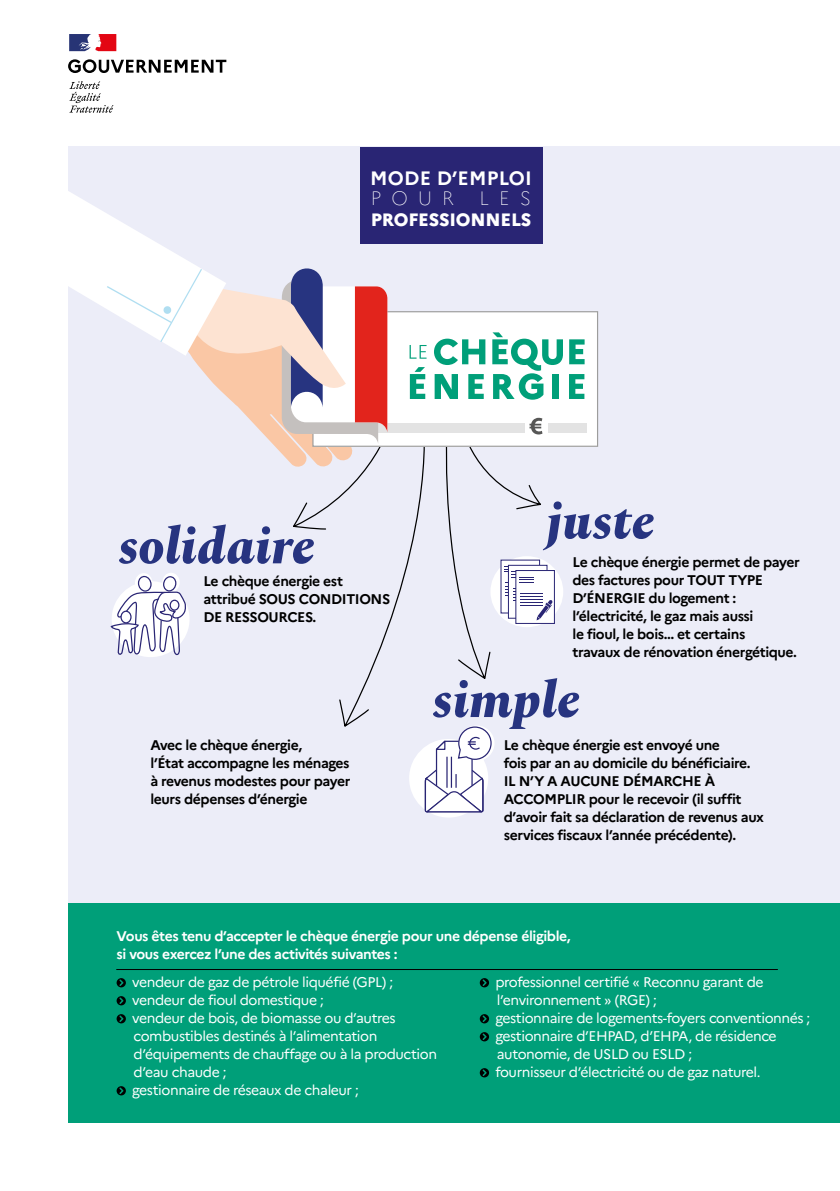
<style>
.page{position:relative;width:840px;height:1191px;background:#fff}
.page>*{position:absolute;margin:0;border:0;box-sizing:border-box;transform-origin:0 0}
.t1{font:italic 800 51.8px "Spectral";color:#273480}
.t2{font:700 19.4px "Marianne";letter-spacing:.01em;color:#fff}
.t3{font:100 19.4px "Marianne";letter-spacing:.525em;color:#fff}
.t4{font:800 17.8px "Marianne";letter-spacing:-.01em;color:#fff}
.t5{font:700 14px/18px "Marianne";letter-spacing:-.03em;color:#000}
.t6{font:14px/18px "Marianne";letter-spacing:-.03em;color:#fff}
.t7{font:700 14px/18px "Marianne";letter-spacing:-.03em;color:#fff}
</style>
<div class="page">
<svg style="left:68px;top:59px;width:158px;height:14px"></svg>
<svg style="left:69px;top:81px;width:44px;height:32px"></svg>
<svg style="left:69px;top:34px;width:47px;height:17px"></svg>
<div style="left:68px;top:147px;width:771px;height:837px;background:#ecedf8"></div>
<div style="left:68px;top:903px;width:771px;height:220px;background:#009f79"></div>
<div style="left:313px;top:312px;width:284px;height:134px;background:#fff"></div>
<div style="left:548px;top:422px;width:38px;height:10px;background:#e3e3e3"></div>
<svg style="left:569px;top:339px;width:15px;height:25px"></svg>
<svg style="left:569px;top:374px;width:15px;height:25px"></svg>
<svg style="left:68px;top:189px;width:494px;height:624px"></svg>
<div style="left:359px;top:147px;width:183px;height:96px;background:#292574"></div>
<svg style="left:116px;top:978px;width:10px;height:9px"></svg>
<svg style="left:119px;top:979px;width:4px;height:7px"></svg>
<svg style="left:116px;top:996px;width:10px;height:9px"></svg>
<svg style="left:119px;top:997px;width:4px;height:7px"></svg>
<svg style="left:116px;top:1014px;width:10px;height:9px"></svg>
<svg style="left:119px;top:1015px;width:4px;height:7px"></svg>
<svg style="left:116px;top:1086px;width:10px;height:9px"></svg>
<svg style="left:119px;top:1087px;width:4px;height:7px"></svg>
<svg style="left:479px;top:978px;width:10px;height:9px"></svg>
<svg style="left:482px;top:979px;width:4px;height:7px"></svg>
<svg style="left:479px;top:1014px;width:10px;height:9px"></svg>
<svg style="left:482px;top:1015px;width:4px;height:7px"></svg>
<svg style="left:479px;top:1032px;width:10px;height:9px"></svg>
<svg style="left:482px;top:1033px;width:4px;height:7px"></svg>
<svg style="left:479px;top:1068px;width:10px;height:9px"></svg>
<svg style="left:482px;top:1069px;width:4px;height:7px"></svg>
<hr style="left:116px;top:969px;width:661px;height:1px;background:#000">
<h2 class="t2" style="left:370px;top:166px;width:163px">MODE D’EMPLOI</h2>
<h2 class="t3" style="left:370px;top:187px;width:84px">POUR</h2>
<h2 class="t3" style="left:479px;top:187px;width:53px">LES</h2>
<p class="t4" style="left:370px;top:209px;width:162px">PROFESSIONNELS</p>
<h1 class="t1" style="left:118px;top:508px;width:198px">solidaire</h1>
<p class="t5" style="left:203px;top:572px;width:188px">Le chèque énergie est attribué SOUS CONDITIONS<br>DE RESSOURCES.</p>
<h1 class="t1" style="left:546px;top:484px;width:109px">juste</h1>
<p class="t5" style="left:572px;top:552px;width:229px">Le chèque énergie permet de payer des factures pour TOUT TYPE<br>D’ÉNERGIE du logement : l’électricité, le gaz mais aussi<br>le fioul, le bois… et certains<br>travaux de rénovation énergétique.</p>
<p class="t5" style="left:150px;top:735px;width:201px">Avec le chèque énergie,<br>l’État accompagne les ménages à revenus modestes pour payer leurs dépenses d’énergie</p>
<h1 class="t1" style="left:432px;top:662px;width:149px">simple</h1>
<p class="t5" style="left:503px;top:736px;width:262px">Le chèque énergie est envoyé une<br>fois par an au domicile du bénéficiaire.<br>IL N’Y A AUCUNE DÉMARCHE À ACCOMPLIR pour le recevoir (il suffit d’avoir fait sa déclaration de revenus aux services fiscaux l’année précédente).</p>
<p class="t7" style="left:116px;top:926px;width:455px">Vous êtes tenu d’accepter le chèque énergie pour une dépense éligible, si vous exercez l’une des activités suivantes :</p>
<p class="t6" style="left:132px;top:973px;width:306px">vendeur de gaz de pétrole liquéfié (GPL) ; vendeur de fioul domestique ;<br>vendeur de bois, de biomasse ou d’autres combustibles destinés à l’alimentation d’équipements de chauffage ou à la production d’eau chaude ;<br>gestionnaire de réseaux de chaleur ;</p>
<p class="t6" style="left:495px;top:973px;width:316px">professionnel certifié « Reconnu garant de l’environnement » (RGE) ;<br>gestionnaire de logements-foyers conventionnés ; gestionnaire d’EHPAD, d’EHPA, de résidence autonomie, de USLD ou ESLD ;<br>fournisseur d’électricité ou de gaz naturel.</p>
</div>
